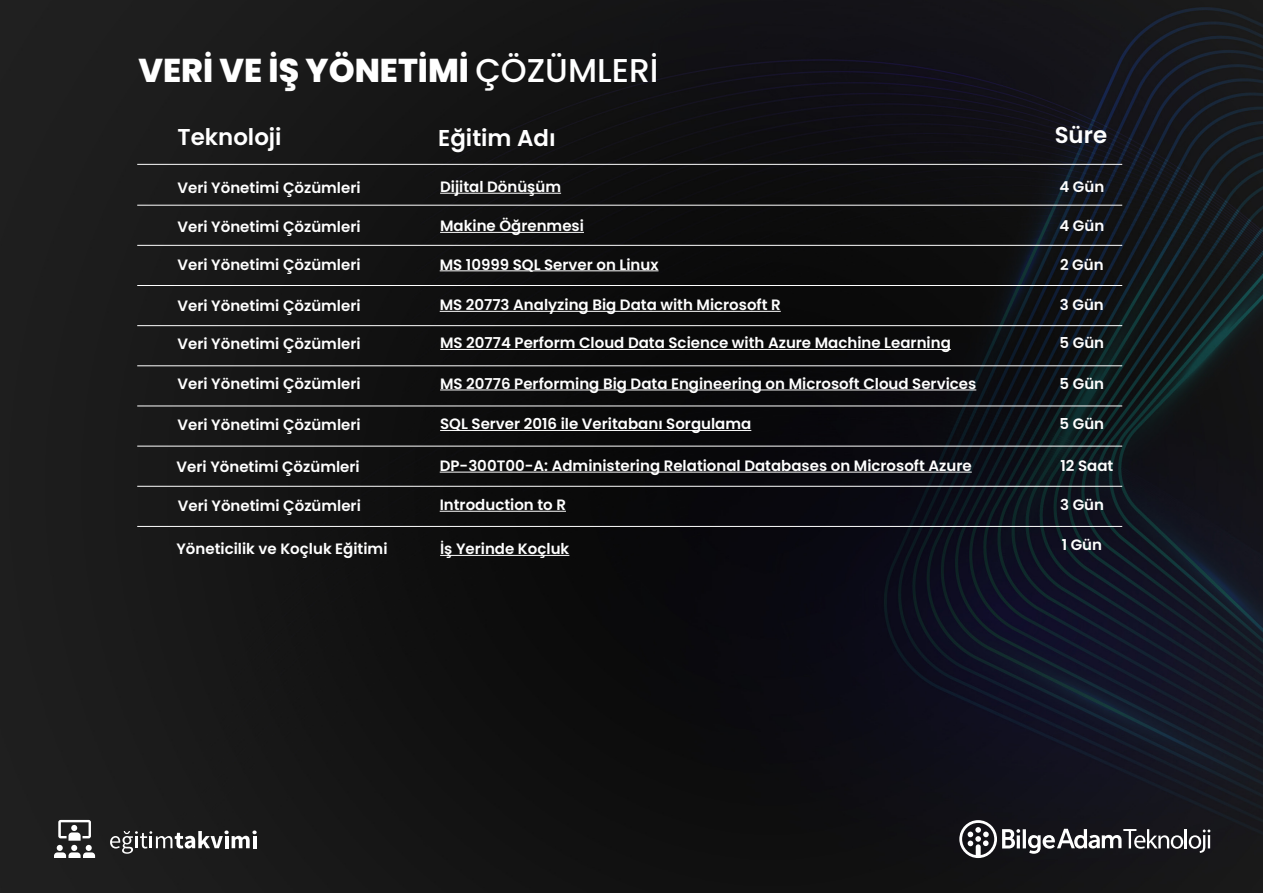
<style>
.page{position:relative;width:1263px;height:893px;background:#fff}
.page>*{position:absolute;margin:0;border:0;box-sizing:border-box;transform-origin:0 0}
.t1{font:800 33px "Poppins";color:#fff}
.t2{font:600 22.95px "Poppins";color:#fff}
.t3{font:600 15px "Poppins";color:#fff}
.s1{font-weight:500}
</style>
<div class="page">
<img style="left:0;top:0;width:1263px;height:893px">
<svg style="left:110px;top:830px;width:147px;height:24px"></svg>
<svg style="left:54px;top:820px;width:41px;height:38px"></svg>
<hr style="left:1023px;top:829px;width:3px;height:19px;background:#fff">
<svg style="left:1028px;top:829px;width:182px;height:25px"></svg>
<svg style="left:959px;top:820px;width:61px;height:38px"></svg>
<hr style="left:440px;top:349px;width:511px;height:1px;background:#fff">
<hr style="left:440px;top:390px;width:536px;height:1px;background:#fff">
<hr style="left:440px;top:430px;width:311px;height:1px;background:#fff">
<hr style="left:440px;top:555px;width:129px;height:1px;background:#fff">
<hr style="left:440px;top:472px;width:532px;height:1px;background:#fff">
<hr style="left:440px;top:511px;width:126px;height:1px;background:#fff">
<hr style="left:440px;top:270px;width:218px;height:1px;background:#fff">
<hr style="left:440px;top:311px;width:341px;height:1px;background:#fff">
<hr style="left:440px;top:193px;width:121px;height:1px;background:#fff">
<hr style="left:440px;top:232px;width:144px;height:1px;background:#fff">
<hr style="left:137px;top:164px;width:985px;height:1px;background:#fff">
<hr style="left:137px;top:205px;width:985px;height:1px;background:#fff">
<hr style="left:137px;top:245px;width:985px;height:1px;background:#fff">
<hr style="left:137px;top:285px;width:985px;height:1px;background:#fff">
<hr style="left:137px;top:325px;width:985px;height:1px;background:#fff">
<hr style="left:137px;top:365px;width:985px;height:1px;background:#fff">
<hr style="left:137px;top:406px;width:985px;height:1px;background:#fff">
<hr style="left:137px;top:446px;width:985px;height:1px;background:#fff">
<hr style="left:137px;top:486px;width:985px;height:1px;background:#fff">
<hr style="left:137px;top:526px;width:985px;height:1px;background:#fff">
<h1 class="t1" style="left:139px;top:52px;width:522px">VERİ VE İŞ YÖNETİMİ <span class="s1">ÇÖZÜMLERİ</span></h1>
<h2 class="t2" style="left:177px;top:124px;width:106px">Teknoloji</h2>
<h2 class="t2" style="left:438px;top:125px;width:119px">Eğitim Adı</h2>
<h2 class="t2" style="left:1055px;top:121px;width:54px">Süre</h2>
<p class="t3" style="left:178px;top:179px;width:185px">Veri Yönetimi Çözümleri</p>
<p class="t3" style="left:440px;top:178px;width:122px">Dijital Dönüşüm</p>
<p class="t3" style="left:1059px;top:178px;width:46px">4 Gün</p>
<p class="t3" style="left:178px;top:218px;width:185px">Veri Yönetimi Çözümleri</p>
<p class="t3" style="left:440px;top:217px;width:145px">Makine Öğrenmesi</p>
<p class="t3" style="left:1059px;top:217px;width:46px">4 Gün</p>
<p class="t3" style="left:178px;top:256px;width:185px">Veri Yönetimi Çözümleri</p>
<p class="t3" style="left:440px;top:256px;width:220px">MS 10999 SQL Server on Linux</p>
<p class="t3" style="left:1060px;top:256px;width:45px">2 Gün</p>
<p class="t3" style="left:178px;top:297px;width:185px">Veri Yönetimi Çözümleri</p>
<p class="t3" style="left:440px;top:296px;width:343px">MS 20773 Analyzing Big Data with Microsoft R</p>
<p class="t3" style="left:1060px;top:296px;width:45px">3 Gün</p>
<p class="t3" style="left:178px;top:335px;width:185px">Veri Yönetimi Çözümleri</p>
<p class="t3" style="left:440px;top:334px;width:512px">MS 20774 Perform Cloud Data Science with Azure Machine Learning</p>
<p class="t3" style="left:1059px;top:334px;width:46px">5 Gün</p>
<p class="t3" style="left:178px;top:376px;width:185px">Veri Yönetimi Çözümleri</p>
<p class="t3" style="left:440px;top:375px;width:538px">MS 20776 Performing Big Data Engineering on Microsoft Cloud Services</p>
<p class="t3" style="left:1059px;top:375px;width:46px">5 Gün</p>
<p class="t3" style="left:178px;top:416px;width:185px">Veri Yönetimi Çözümleri</p>
<p class="t3" style="left:440px;top:415px;width:313px">SQL Server 2016 ile Veritabanı Sorgulama</p>
<p class="t3" style="left:1059px;top:415px;width:46px">5 Gün</p>
<p class="t3" style="left:177px;top:458px;width:185px">Veri Yönetimi Çözümleri</p>
<p class="t3" style="left:440px;top:457px;width:533px">DP-300T00-A: Administering Relational Databases on Microsoft Azure</p>
<p class="t3" style="left:1060px;top:457px;width:54px">12 Saat</p>
<p class="t3" style="left:178px;top:497px;width:185px">Veri Yönetimi Çözümleri</p>
<p class="t3" style="left:440px;top:496px;width:128px">Introduction to R</p>
<p class="t3" style="left:1060px;top:496px;width:45px">3 Gün</p>
<p class="t3" style="left:176px;top:540px;width:213px">Yöneticilik ve Koçluk Eğitimi</p>
<p class="t3" style="left:440px;top:540px;width:131px">İş Yerinde Koçluk</p>
<p class="t3" style="left:1062px;top:536px;width:42px">1 Gün</p>
</div>
